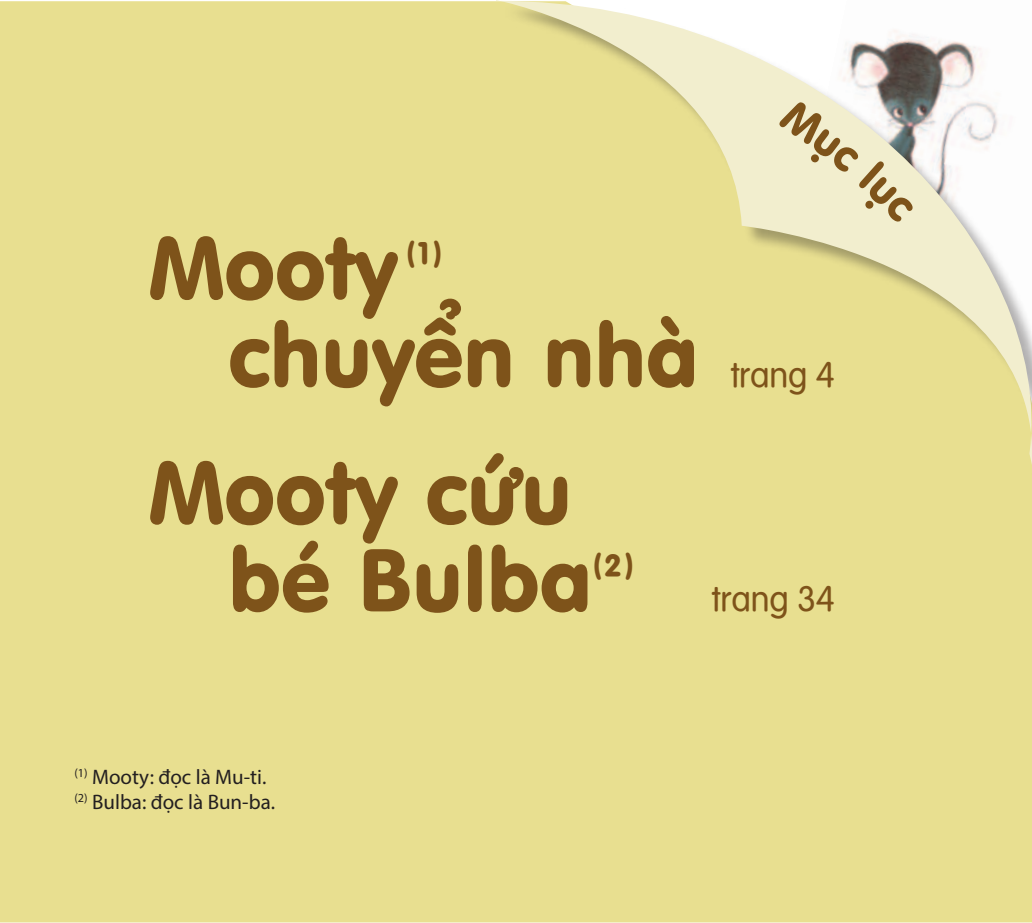
<style>
.page{position:relative;width:1032px;height:923px;background:#fff}
.page>*{position:absolute;margin:0;border:0;box-sizing:border-box;transform-origin:0 0}
.t1{font:700 87.5px/87.5px "UVN Van";color:#7e531a;text-align:right}
.t2{font:35px "UVN Van";color:#7e531a}
.t3{font:700 30.62px "UVN Van";color:#7e531a}
.t4{font:21px/25.2px "Myriad Pro";color:#231f20}
</style>
<div class="page">
<div style="left:0;top:1px;width:1032px;height:921px;background:#e8df90"></div>
<div style="left:500px;top:4px;width:532px;height:480px;background:#e8df90"></div>
<svg style="left:496px;top:0;width:536px;height:465px"></svg>
<svg style="left:778px;top:98px;width:137px;height:126px;background:#e8e5ca"></svg>
<h1 class="t1" style="left:149px;top:230px;width:250px">Mooty</h1>
<h3 class="t3" style="left:406px;top:239px;width:38px">(1)</h3>
<h1 class="t1" style="left:228px;top:302px;width:472px">chuyển nhà</h1>
<h2 class="t2" style="left:731px;top:361px;width:106px">trang 4</h2>
<h1 class="t1" style="left:149px;top:439px;width:445px">Mooty cứu bé Bulba</h1>
<h3 class="t3" style="left:592px;top:551px;width:43px">(2)</h3>
<h2 class="t2" style="left:712px;top:586px;width:124px">trang 34</h2>
<p class="t4" style="left:74px;top:763px;width:202px"><sup>(1)</sup> Mooty: đọc là Mu-ti. <sup>(2)</sup> Bulba: đọc là Bun-ba.</p>
</div>
